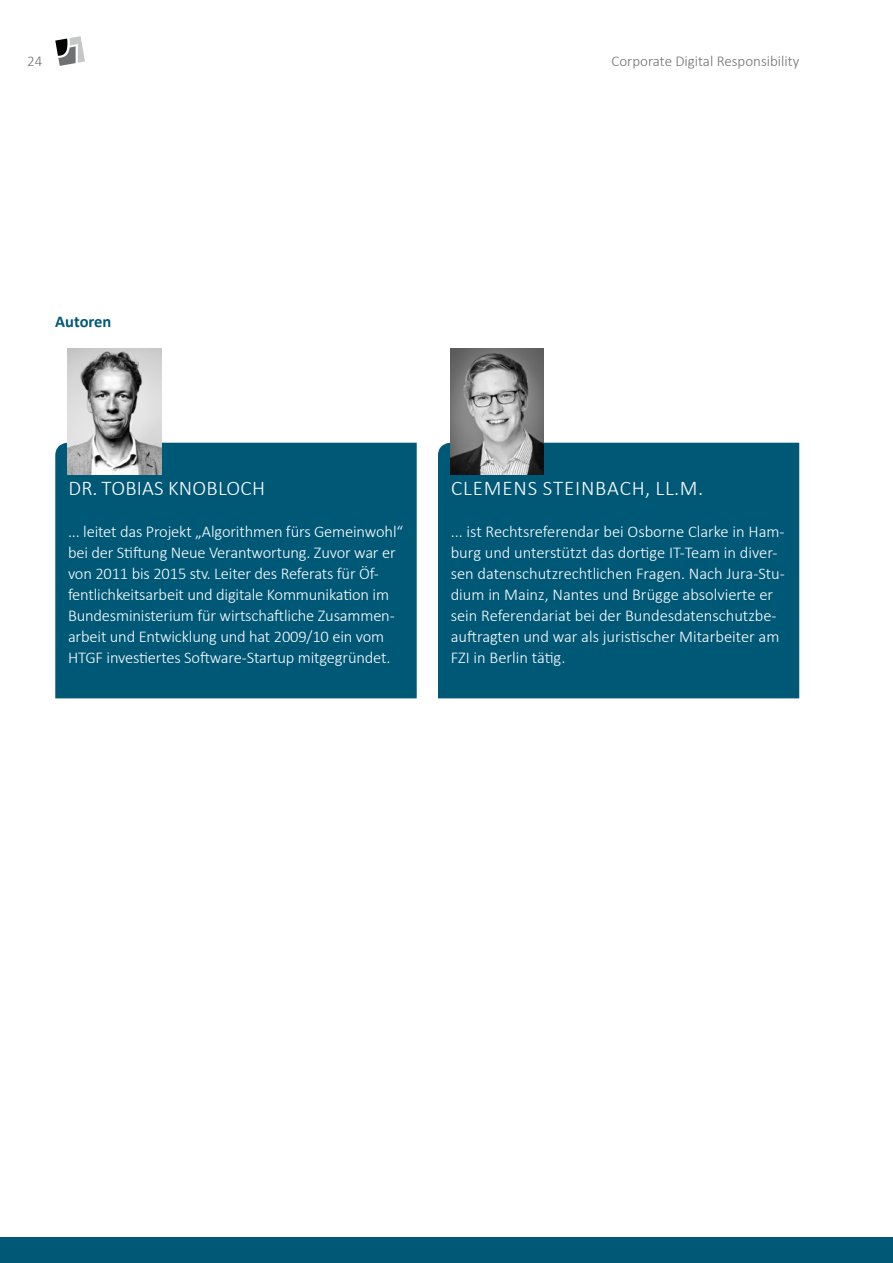
<style>
.page{position:relative;width:893px;height:1263px;background:#fff}
.page>*{position:absolute;margin:0;border:0;box-sizing:border-box;transform-origin:0 0}
.t1{font:300 21px "Calibri";letter-spacing:.03em;color:#fff}
.t2{font:300 21px "Calibri";letter-spacing:.01em;color:#fff}
.t3{font:300 16.5px/21px "Calibri";letter-spacing:-.01em;color:#fff}
.t4{font:700 16.5px "Calibri";color:#005877}
.t5{font:300 15px "Calibri";color:#707172}
</style>
<div class="page">
<svg style="left:55px;top:36px;width:30px;height:30px"></svg>
<div style="left:0;top:1237px;width:893px;height:26px;background:#005877"></div>
<div style="left:55px;top:443px;width:362px;height:255px;background:#005877"></div>
<img style="left:68px;top:348px;width:93px;height:126px">
<div style="left:438px;top:443px;width:361px;height:255px;background:#005877"></div>
<img style="left:450px;top:348px;width:94px;height:126px">
<p class="t5" style="left:27px;top:52px;width:17px">24</p>
<p class="t5" style="left:611px;top:52px;width:189px">Corporate Digital Responsibility</p>
<p class="t4" style="left:55px;top:311px;width:58px">Autoren</p>
<p class="t2" style="left:68px;top:475px;width:198px">DR. TOBIAS KNOBLOCH</p>
<p class="t3" style="left:68px;top:520px;width:337px">... leitet das Projekt „Algorithmen fürs Gemeinwohl“ bei der Stiftung Neue Verantwortung. Zuvor war er von 2011 bis 2015 stv. Leiter des Referats für Öf&shy;fentlichkeitsarbeit und digitale Kommunikation im Bundesministerium für wirtschaftliche Zusammen&shy;arbeit und Entwicklung und hat 2009/10 ein vom HTGF investiertes Software-Startup mitgegründet.</p>
<p class="t1" style="left:451px;top:475px;width:253px">CLEMENS STEINBACH, LL.M.</p>
<p class="t3" style="left:451px;top:520px;width:336px">... ist Rechtsreferendar bei Osborne Clarke in Ham&shy;burg und unterstützt das dortige IT-Team in diver&shy;sen datenschutzrechtlichen Fragen. Nach Jura-Stu&shy;dium in Mainz, Nantes und Brügge absolvierte er sein Referendariat bei der Bundesdatenschutzbe&shy;auftragten und war als juristischer Mitarbeiter am FZI in Berlin tätig.</p>
</div>
